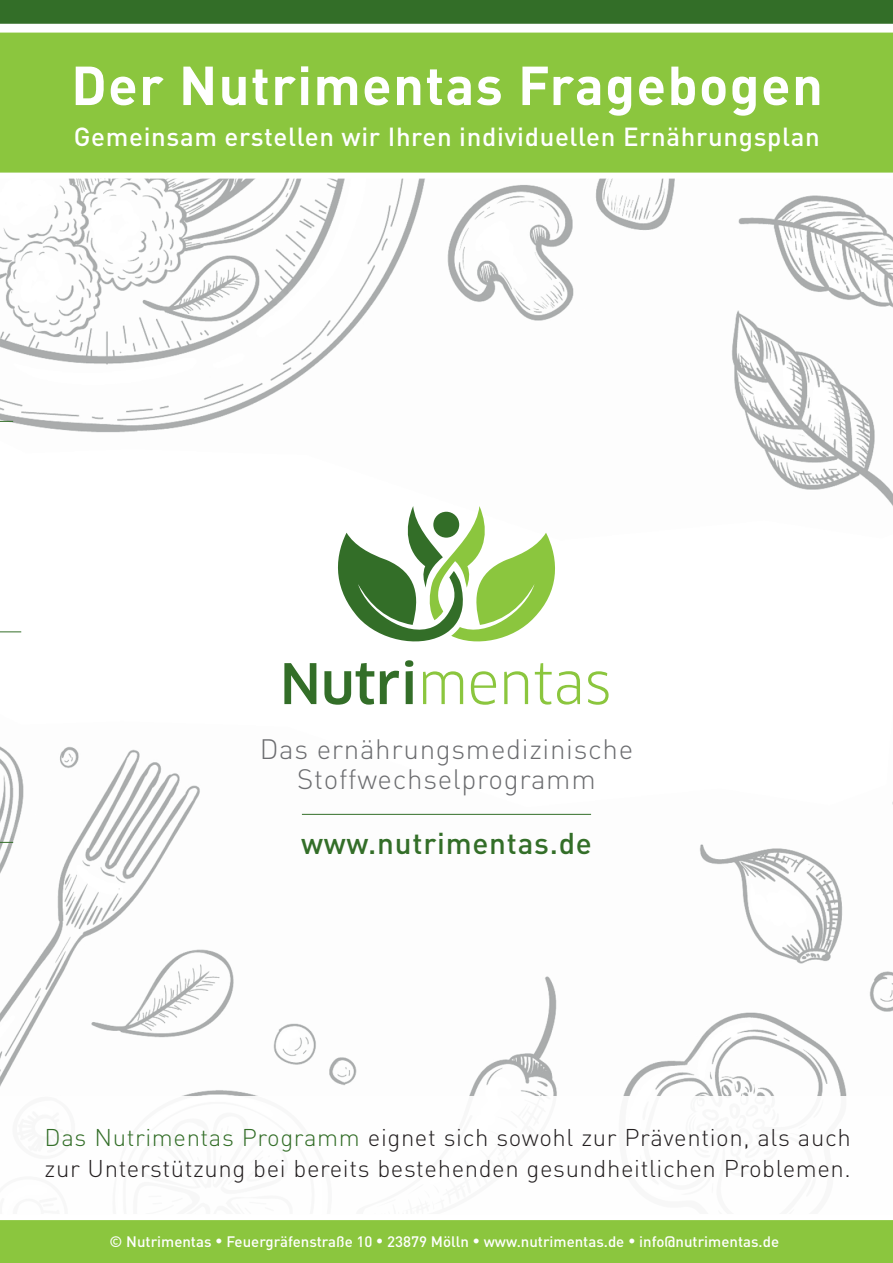
<style>
.page{position:relative;width:893px;height:1263px;background:#fff}
.page>*{position:absolute;margin:0;border:0;box-sizing:border-box;transform-origin:0 0}
.t1{font:700 54px "DIN Pro";letter-spacing:.025em;color:#fff}
.t2{font:500 29.7px "DIN Pro";letter-spacing:.025em;color:#336e28}
.t3{font:300 27.75px/30.3px "DIN Pro";letter-spacing:.025em;color:#6c6d70;text-align:center}
.t4{font:500 25.8px "DIN Pro";letter-spacing:.025em;color:#fff}
.t5{font:300 24px/30.8px "DIN Pro";letter-spacing:.025em;color:#231f20}
.t6{font:500 15px "DIN Pro";color:#fff}
.s1{color:#336e28}
</style>
<div class="page">
<img style="left:0;top:179px;width:893px;height:917px">
<div style="left:0;top:0;width:893px;height:24px;background:#336e28"></div>
<svg style="left:0;top:842px;width:13px;height:1px"></svg>
<svg style="left:0;top:421px;width:13px;height:1px"></svg>
<svg style="left:0;top:632px;width:21px;height:1px"></svg>
<div style="left:0;top:32px;width:893px;height:147px;background:#8bc63e"></div>
<svg style="left:284px;top:663px;width:32px;height:41px"></svg>
<svg style="left:324px;top:663px;width:50px;height:42px"></svg>
<svg style="left:380px;top:671px;width:19px;height:33px"></svg>
<svg style="left:405px;top:660px;width:8px;height:44px"></svg>
<svg style="left:423px;top:671px;width:40px;height:33px"></svg>
<svg style="left:471px;top:671px;width:25px;height:34px"></svg>
<svg style="left:504px;top:671px;width:24px;height:33px"></svg>
<svg style="left:535px;top:663px;width:45px;height:41px"></svg>
<svg style="left:588px;top:671px;width:21px;height:34px"></svg>
<svg style="left:332px;top:506px;width:228px;height:142px"></svg>
<hr style="left:302px;top:814px;width:289px;height:1px;background:#336e28">
<div style="left:0;top:1220px;width:893px;height:43px;background:#8bc63e"></div>
<h1 class="t1" style="left:71px;top:49px;width:753px">Der Nutrimentas Fragebogen</h1>
<p class="t4" style="left:74px;top:119px;width:747px">Gemeinsam erstellen wir Ihren individuellen Ernährungsplan</p>
<p class="t3" style="left:260px;top:732px;width:375px">Das ernährungsmedizinische<br>Stoffwechselprogramm</p>
<p class="t2" style="left:301px;top:823px;width:292px">www.nutrimentas.de</p>
<p class="t5" style="left:45px;top:1121px;width:808px"><span class="s1">Das Nutrimentas Programm</span> eignet sich sowohl zur Prävention, als auch zur Unterstützung bei bereits bestehenden gesundheitlichen Problemen.</p>
<p class="t6" style="left:110px;top:1232px;width:671px">© Nutrimentas • Feuergräfenstraße 10 • 23879 Mölln • www.nutrimentas.de • info@nutrimentas.de</p>
</div>
